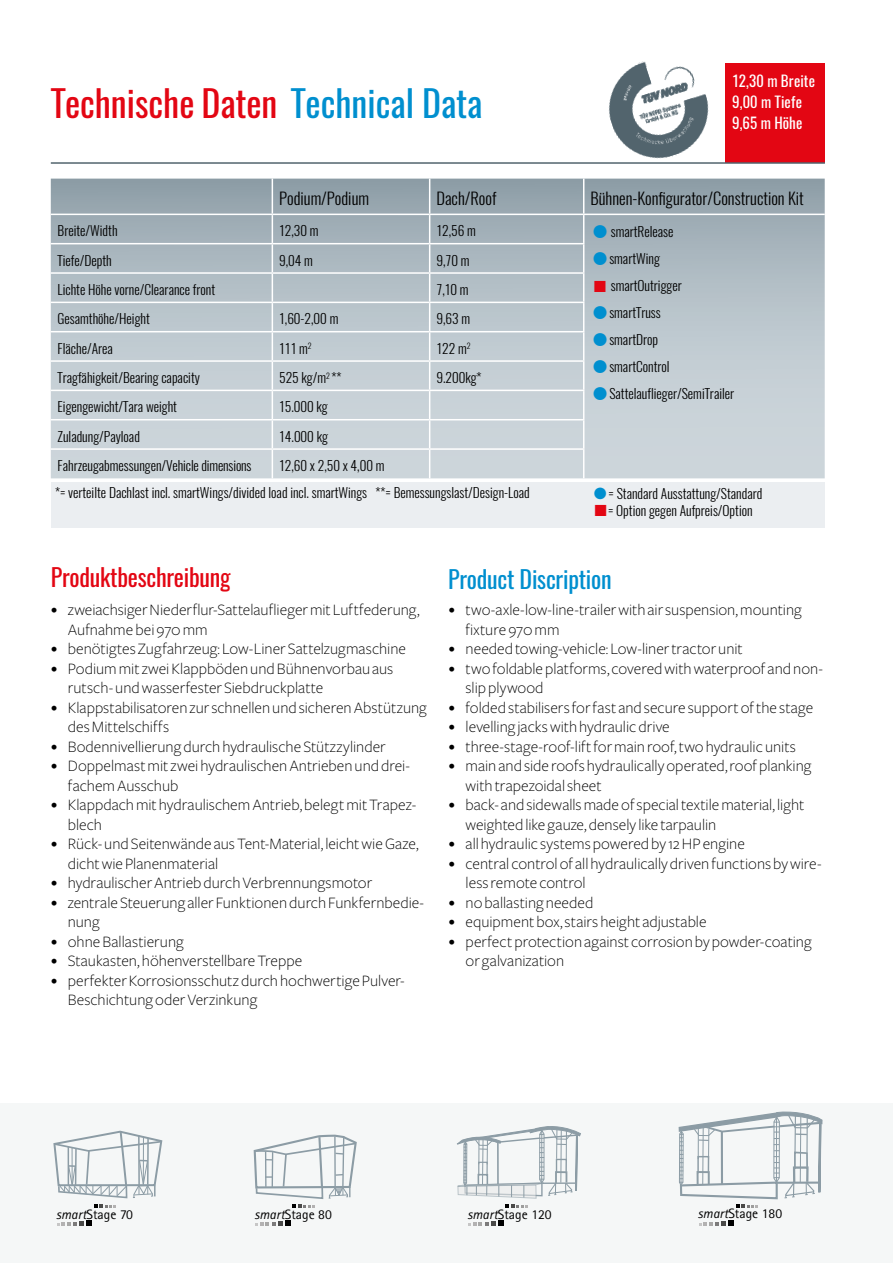
<style>
.page{position:relative;width:893px;height:1263px;background:#fff}
.page>*{position:absolute;margin:0;border:0;box-sizing:border-box;transform-origin:0 0}
.t1{font:36px "Oswald";color:#e30613}
.t2{font:24px "Oswald";letter-spacing:-.01em;color:#e30613}
.t3{font:24px "Oswald";letter-spacing:-.01em;color:#008fcf}
.t4{font:300 16.5px/19.5px "Freight Sans";color:#000}
.t5{font:300 16.5px "Oswald";color:#000}
.t6{font:15px/21px "Oswald";letter-spacing:.01em;color:#fff}
.t7{font:13.65px "Rotis Sans Serif";color:#000}
.t8{font:300 13.5px/27px "Oswald";color:#000}
.s1{color:#008fcf}
.s2{font-family:"Arial";font-weight:400;font-size:30px;color:#008fcf}
.s3{font-family:"Arial";font-weight:400;font-size:24px;color:#e30613}
.s4{font-family:"Arial";font-weight:400;font-size:27px;color:#008fcf}
.s5{font-family:"Rotis Sans Serif";font-weight:400;font-size:13.5px}
.s6{font-style:italic}
</style>
<div class="page">
<div style="left:0;top:1103px;width:893px;height:160px;background:#f5f7f7"></div>
<div style="left:726px;top:64px;width:99px;height:99px;background:#e30613"></div>
<svg style="left:457px;top:1126px;width:124px;height:100px"></svg>
<svg style="left:57px;top:1220px;width:35px;height:6px"></svg>
<svg style="left:53px;top:1130px;width:110px;height:78px"></svg>
<svg style="left:255px;top:1220px;width:35px;height:6px"></svg>
<svg style="left:253px;top:1134px;width:104px;height:74px"></svg>
<svg style="left:678px;top:1111px;width:144px;height:115px"></svg>
<hr style="left:51px;top:162px;width:774px;height:2px;background:#52646d">
<img style="left:593px;top:61px;width:128px;height:103px">
<div style="left:51px;top:482px;width:774px;height:46px;background:#ebeef1"></div>
<div style="left:51px;top:179px;width:774px;height:35px;background:#93a2ab"></div>
<svg style="left:51px;top:215px;width:774px;height:263px;background:#bcc7ce"></svg>
<hr style="left:272px;top:179px;width:1px;height:35px;background:#fff">
<hr style="left:429px;top:179px;width:1px;height:35px;background:#fff">
<hr style="left:583px;top:179px;width:1px;height:35px;background:#fff">
<hr style="left:51px;top:243px;width:221px;height:1px;background:#fff">
<hr style="left:272px;top:243px;width:158px;height:1px;background:#fff">
<hr style="left:430px;top:243px;width:154px;height:1px;background:#fff">
<hr style="left:51px;top:272px;width:221px;height:2px;background:#fff">
<hr style="left:272px;top:272px;width:158px;height:2px;background:#fff">
<hr style="left:430px;top:272px;width:154px;height:2px;background:#fff">
<hr style="left:51px;top:302px;width:221px;height:1px;background:#fff">
<hr style="left:272px;top:302px;width:158px;height:1px;background:#fff">
<hr style="left:430px;top:302px;width:154px;height:1px;background:#fff">
<hr style="left:51px;top:331px;width:221px;height:1px;background:#fff">
<hr style="left:272px;top:331px;width:158px;height:1px;background:#fff">
<hr style="left:430px;top:331px;width:154px;height:1px;background:#fff">
<hr style="left:51px;top:360px;width:221px;height:2px;background:#fff">
<hr style="left:272px;top:360px;width:158px;height:2px;background:#fff">
<hr style="left:430px;top:360px;width:154px;height:2px;background:#fff">
<hr style="left:51px;top:390px;width:221px;height:1px;background:#fff">
<hr style="left:272px;top:390px;width:158px;height:1px;background:#fff">
<hr style="left:430px;top:390px;width:154px;height:1px;background:#fff">
<hr style="left:51px;top:419px;width:221px;height:1px;background:#fff">
<hr style="left:272px;top:419px;width:158px;height:1px;background:#fff">
<hr style="left:430px;top:419px;width:154px;height:1px;background:#fff">
<hr style="left:51px;top:448px;width:221px;height:2px;background:#fff">
<hr style="left:272px;top:448px;width:158px;height:2px;background:#fff">
<svg style="left:272px;top:215px;width:1px;height:263px"></svg>
<hr style="left:430px;top:448px;width:154px;height:2px;background:#fff">
<svg style="left:429px;top:215px;width:1px;height:263px"></svg>
<svg style="left:583px;top:215px;width:1px;height:263px"></svg>
<h1 class="t1" style="left:51px;top:78px;width:433px">Technische Daten <span class="s1">T</span><span class="s1">echnical Data</span></h1>
<p class="t6" style="left:732px;top:70px;width:84px">12,30 m Breite<br>9,00 m Tiefe<br>9,65 m Höhe</p>
<p class="t5" style="left:279px;top:188px;width:91px">Podium/Podium</p>
<p class="t5" style="left:436px;top:188px;width:62px">Dach/Roof</p>
<p class="t5" style="left:591px;top:188px;width:215px">Bühnen-Konfigurator/Construction Kit</p>
<p class="t8" style="left:58px;top:217px;width:61px">Breite/Width</p>
<p class="t8" style="left:279px;top:217px;width:41px">12,30 m</p>
<p class="t8" style="left:436px;top:217px;width:41px">12,56 m</p>
<p class="t8" style="left:58px;top:247px;width:56px">Tiefe/Depth</p>
<p class="t8" style="left:279px;top:247px;width:35px">9,04 m</p>
<p class="t8" style="left:436px;top:247px;width:35px">9,70 m</p>
<p class="t8" style="left:58px;top:276px;width:159px">Lichte Höhe vorne/Clearance front</p>
<p class="t8" style="left:436px;top:276px;width:34px">7,10 m</p>
<p class="t8" style="left:58px;top:305px;width:94px">Gesamthöhe/Height</p>
<p class="t8" style="left:279px;top:305px;width:61px">1,60-2,00 m</p>
<p class="t8" style="left:436px;top:305px;width:35px">9,63 m</p>
<p class="t8" style="left:58px;top:335px;width:57px">Fläche/Area</p>
<p class="t8" style="left:279px;top:335px;width:34px">111 m<sup>2</sup></p>
<p class="t8" style="left:436px;top:335px;width:36px">122 m<sup>2</sup></p>
<p class="t8" style="left:58px;top:364px;width:144px">Tragfähigkeit/Bearing capacity</p>
<p class="t8" style="left:279px;top:364px;width:64px">525 kg/m<sup>2</sup> **</p>
<p class="t8" style="left:436px;top:364px;width:47px">9.200kg*</p>
<p class="t8" style="left:58px;top:393px;width:121px">Eigengewicht/Tara weight</p>
<p class="t8" style="left:279px;top:393px;width:50px">15.000 kg</p>
<p class="t8" style="left:58px;top:423px;width:84px">Zuladung/Payload</p>
<p class="t8" style="left:279px;top:423px;width:50px">14.000 kg</p>
<p class="t8" style="left:58px;top:452px;width:195px">Fahrzeugabmessungen/Vehicle dimensions</p>
<p class="t8" style="left:55px;top:452px;width:476px;text-indent:224px">12,60 x 2,50 x 4,00 m<br>*= verteilte Dachlast incl. smartWings/divided load incl. smartWings **= Bemessungslast/Design-Load</p>
<p class="t8" style="left:591px;top:218px;width:84px"><span class="s2">●</span> smartRelease</p>
<p class="t8" style="left:591px;top:245px;width:70px"><span class="s2">●</span>smartWing</p>
<p class="t8" style="left:593px;top:272px;width:90px"><span class="s3">■</span> smartOutrigger</p>
<p class="t8" style="left:591px;top:299px;width:71px"><span class="s2">●</span>smartTruss</p>
<p class="t8" style="left:591px;top:326px;width:68px"><span class="s2">●</span>smartDrop</p>
<p class="t8" style="left:591px;top:353px;width:80px"><span class="s2">●</span>smartControl</p>
<p class="t8" style="left:591px;top:380px;width:144px"><span class="s2">●</span>Sattelauflieger/SemiTrailer</p>
<p class="t8" style="left:592px;top:480px;width:172px"><span class="s4">●</span>= Standard Ausstattung/Standard</p>
<p class="t8" style="left:593px;top:497px;width:161px"><span class="s3">■</span>= Option gegen Aufpreis/Option</p>
<h2 class="t2" style="left:51px;top:561px;width:181px">Produktbeschreibung</h2>
<h2 class="t3" style="left:448px;top:562px;width:165px">Product Discription</h2>
<p class="t4" style="left:68px;top:600px;width:353px;text-indent:-17px"><span class="s5">•</span> zweiachsiger Niederflur-Sattelauflieger mit Luftfederung,<br>Aufnahme bei 970 mm</p>
<p class="t4" style="left:51px;top:639px;width:357px"><span class="s5">•</span> benötigtes Zugfahrzeug: Low-Liner Sattelzugmaschine</p>
<p class="t4" style="left:68px;top:659px;width:327px;text-indent:-17px"><span class="s5">•</span> Podium mit zwei Klappböden und Bühnenvorbau aus rutsch- und wasserfester Siebdruckplatte</p>
<p class="t4" style="left:68px;top:698px;width:360px;text-indent:-17px"><span class="s5">•</span> Klappstabilisatoren zur schnellen und sicheren Abstützung des Mittelschiffs</p>
<p class="t4" style="left:51px;top:737px;width:336px"><span class="s5">•</span> Bodennivellierung durch hydraulische Stützzylinder</p>
<p class="t4" style="left:68px;top:756px;width:344px;text-indent:-17px"><span class="s5">•</span> Doppelmast mit zwei hydraulischen Antrieben und drei&shy;fachem Ausschub</p>
<p class="t4" style="left:68px;top:795px;width:350px;text-indent:-17px"><span class="s5">•</span> Klappdach mit hydraulischem Antrieb, belegt mit Trapez&shy;blech</p>
<p class="t4" style="left:68px;top:834px;width:352px;text-indent:-17px"><span class="s5">•</span> Rück- und Seitenwände aus Tent-Material, leicht wie Gaze, dicht wie Planenmaterial</p>
<p class="t4" style="left:51px;top:873px;width:323px"><span class="s5">•</span> hydraulischer Antrieb durch Verbrennungsmotor</p>
<p class="t4" style="left:68px;top:893px;width:358px;text-indent:-17px"><span class="s5">•</span> zentrale Steuerung aller Funktionen durch Funkfernbedie&shy;nung</p>
<p class="t4" style="left:51px;top:932px;width:134px"><span class="s5">•</span> ohne Ballastierung</p>
<p class="t4" style="left:51px;top:951px;width:253px"><span class="s5">•</span> Staukasten, höhenverstellbare Treppe</p>
<p class="t4" style="left:68px;top:971px;width:338px;text-indent:-17px"><span class="s5">•</span> perfekter Korrosionsschutz durch hochwertige Pulver-<br>Beschichtung oder Verzinkung</p>
<p class="t4" style="left:466px;top:600px;width:338px;text-indent:-17px"><span class="s5">•</span> two-axle-low-line-trailer with air suspension, mounting fixture 970 mm</p>
<p class="t4" style="left:449px;top:639px;width:296px"><span class="s5">•</span> needed towing-vehicle: Low-liner tractor unit</p>
<p class="t4" style="left:466px;top:659px;width:359px;text-indent:-17px"><span class="s5">•</span> two foldable platforms, covered with waterproof and non&shy;slip plywood</p>
<p class="t4" style="left:449px;top:698px;width:366px"><span class="s5">•</span> folded stabilisers for fast and secure support of the stage</p>
<p class="t4" style="left:449px;top:717px;width:223px"><span class="s5">•</span> levelling jacks with hydraulic drive</p>
<p class="t4" style="left:449px;top:737px;width:349px"><span class="s5">•</span> three-stage-roof-lift for main roof, two hydraulic units</p>
<p class="t4" style="left:466px;top:756px;width:347px;text-indent:-17px"><span class="s5">•</span> main and side roofs hydraulically operated, roof planking with trapezoidal sheet</p>
<p class="t4" style="left:466px;top:795px;width:340px;text-indent:-17px"><span class="s5">•</span> back- and sidewalls made of special textile material, light weighted like gauze, densely like tarpaulin</p>
<p class="t4" style="left:449px;top:834px;width:298px"><span class="s5">•</span> all hydraulic systems powered by 12 HP engine</p>
<p class="t4" style="left:466px;top:854px;width:357px;text-indent:-17px"><span class="s5">•</span> central control of all hydraulically driven functions by wire&shy;less remote control</p>
<p class="t4" style="left:449px;top:893px;width:146px"><span class="s5">•</span> no ballasting needed</p>
<p class="t4" style="left:449px;top:912px;width:260px"><span class="s5">•</span> equipment box, stairs height adjustable</p>
<p class="t4" style="left:466px;top:932px;width:348px;text-indent:-17px"><span class="s5">•</span> perfect protection against corrosion by powder-coating or galvanization</p>
<p class="t7" style="left:56px;top:1206px;width:79px"><span class="s6">smart</span>Stage 70</p>
<p class="t7" style="left:254px;top:1206px;width:79px"><span class="s6">smart</span>Stage 80</p>
<p class="t7" style="left:467px;top:1206px;width:86px"><span class="s6">smart</span>Stage 120</p>
<p class="t7" style="left:698px;top:1206px;width:86px"><span class="s6">smart</span>Stage 180</p>
</div>
